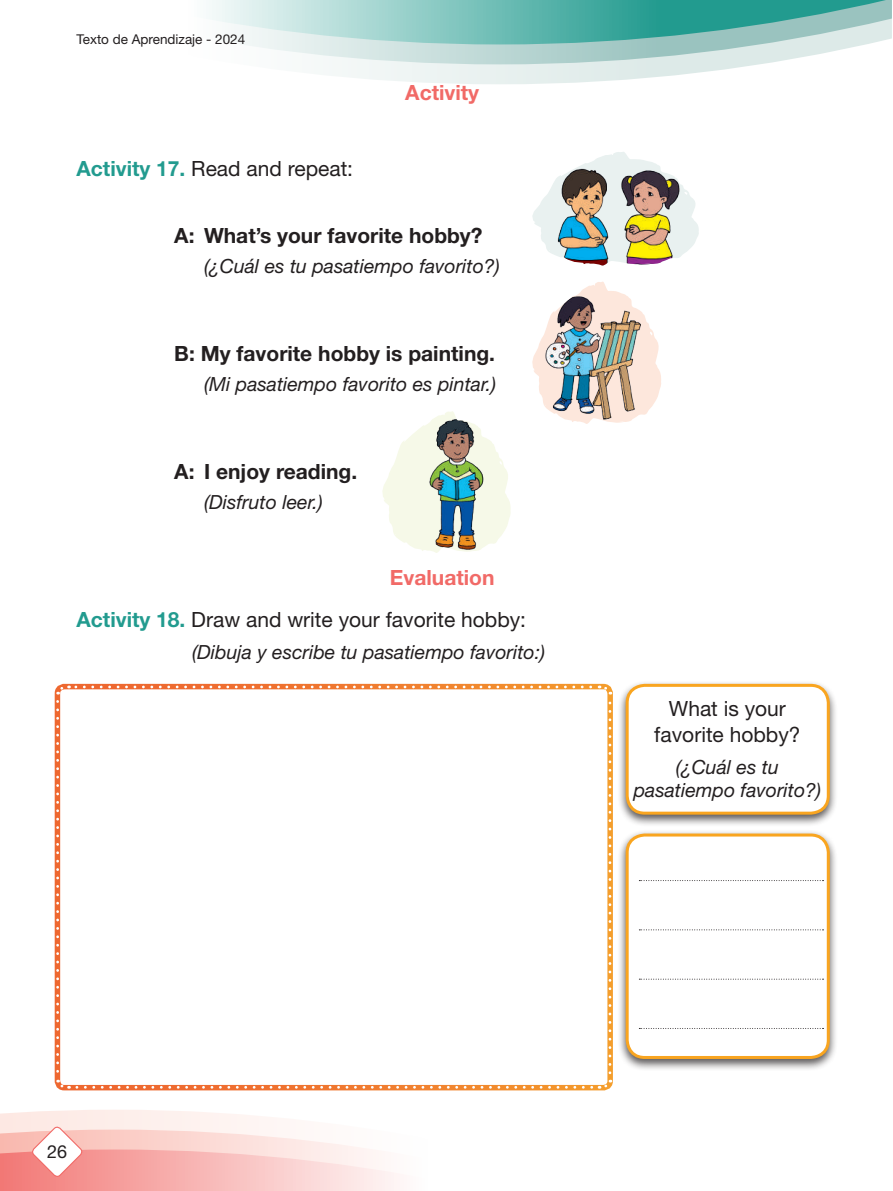
<style>
.page{position:relative;width:893px;height:1191px;background:#fff}
.page>*{position:absolute;margin:0;border:0;box-sizing:border-box;transform-origin:0 0}
.t1{font:21px/42.2px "Helvetica Neue LT Std";color:#231f20}
.t2{font:700 21px "Helvetica Neue LT Std";color:#231f20}
.t3{font:700 21px "Helvetica Neue LT Std";color:#f16a67}
.t4{font:italic 19.5px/23.4px "Helvetica Neue LT Std";color:#231f20;text-align:center}
.t5{font:18px "Helvetica Neue LT Std";color:#231f20}
.t6{font:13.5px "Helvetica Neue LT Std";color:#231f20}
.s1{font-weight:700;color:#229b8f}
.s2{font-weight:700;color:#f16a67}
</style>
<div class="page">
<svg style="left:329px;top:64px;width:431px;height:20px;fill:#ebf2f1"></svg>
<svg style="left:242px;top:44px;width:625px;height:20px"></svg>
<svg style="left:209px;top:0;width:683px;height:44px"></svg>
<svg style="left:0;top:1110px;width:397px;height:81px"></svg>
<svg style="left:56px;top:701px;width:14px;height:389px"></svg>
<svg style="left:77px;top:1079px;width:535px;height:10px"></svg>
<svg style="left:599px;top:684px;width:12px;height:388px"></svg>
<svg style="left:55px;top:684px;width:536px;height:10px"></svg>
<div style="left:617px;top:680px;width:221px;height:147px;background:#231f20;opacity:.75"></div>
<div style="left:627px;top:685px;width:201px;height:128px;background:#fff;border-radius:18px"></div>
<div style="left:626px;top:684px;width:204px;height:130px;border:3px solid #f9a520;border-radius:18px"></div>
<div style="left:617px;top:829px;width:221px;height:242px;background:#231f20;opacity:.75"></div>
<div style="left:627px;top:835px;width:201px;height:222px;background:#fff;border-radius:18px"></div>
<div style="left:626px;top:833px;width:204px;height:226px;border:3px solid #f9a520;border-radius:18px"></div>
<svg style="left:639px;top:880px;width:184px;height:1px"></svg>
<svg style="left:639px;top:929px;width:184px;height:1px"></svg>
<svg style="left:639px;top:978px;width:184px;height:1px"></svg>
<svg style="left:639px;top:1028px;width:184px;height:1px"></svg>
<svg style="left:532px;top:152px;width:96px;height:90px"></svg>
<img style="left:544px;top:158px;width:155px;height:108px">
<svg style="left:532px;top:281px;width:129px;height:134px"></svg>
<img style="left:537px;top:293px;width:108px;height:131px">
<svg style="left:382px;top:411px;width:129px;height:140px"></svg>
<img style="left:424px;top:416px;width:64px;height:137px">
<p class="t6" style="left:77px;top:31px;width:170px">Texto de Aprendizaje - 2024</p>
<p class="t1" style="left:77px;top:147px;width:278px"><span class="s1">Activity 17.</span> Read and repeat:</p>
<p class="t3" style="left:405px;top:80px;width:75px">Activity</p>
<p class="t2" style="left:174px;top:223px;width:310px">A: What’s your favorite hobby?</p>
<p class="t4" style="left:204px;top:254px;width:297px">(¿Cuál es tu pasatiempo favorito?)</p>
<p class="t2" style="left:174px;top:341px;width:322px">B: My favorite hobby is painting.</p>
<p class="t4" style="left:204px;top:372px;width:294px">(Mi pasatiempo favorito es pintar.)</p>
<p class="t2" style="left:174px;top:458px;width:184px">A: I enjoy reading.</p>
<p class="t4" style="left:204px;top:489px;width:120px">(Disfruto leer.)</p>
<p class="t1" style="left:77px;top:556px;width:451px;text-indent:313px"><span class="s2">Evaluation<br></span><span class="s1">Activity 18.</span> Draw and write your favorite hobby:</p>
<p class="t4" style="left:192px;top:640px;width:355px">(Dibuja y escribe tu pasatiempo favorito:)</p>
<p class="t1" style="left:654px;top:696px;width:148px;line-height:25.2px;text-align:center">What is your favorite hobby?</p>
<p class="t4" style="left:634px;top:754px;width:189px">(¿Cuál es tu pasatiempo favorito?)</p>
<p class="t5" style="left:47px;top:1141px;width:22px">26</p>
</div>
